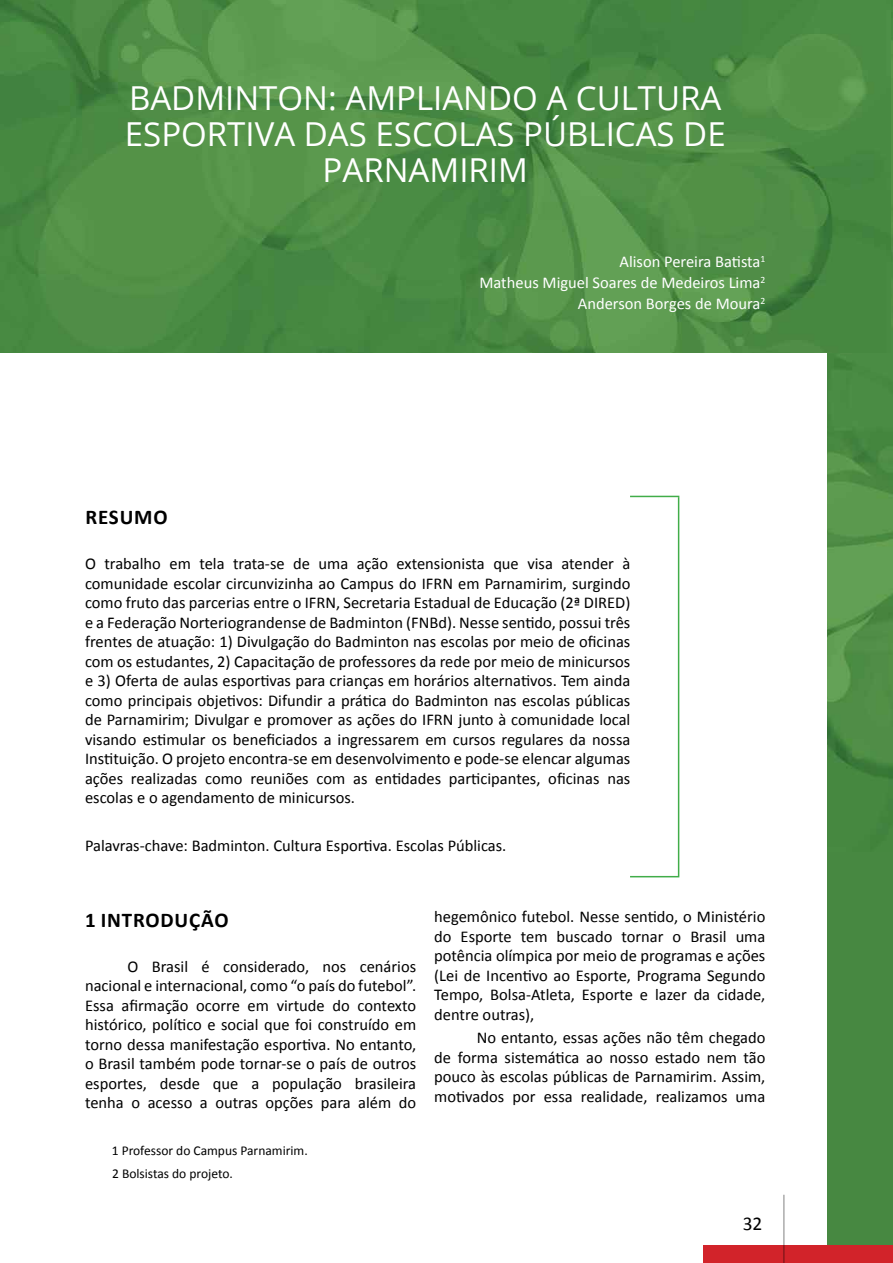
<style>
.page{position:relative;width:893px;height:1263px;background:#fff}
.page>*{position:absolute;margin:0;border:0;box-sizing:border-box;transform-origin:0 0}
.t1{font:33px/36px "Open Sans";color:#fff;text-align:center}
.t2{font:700 21px "Calibri";letter-spacing:.04em;color:#000}
.t3{font:19.5px "Calibri";color:#000}
.t4{font:16.5px/19.5px "Calibri";color:#000;text-align:justify}
.t5{font:16.5px/21px "Calibri";color:#fff;text-align:right}
.t6{font:13.5px/22.5px "Calibri";color:#000}
</style>
<div class="page">
<div style="left:827px;top:0;width:66px;height:1263px;background:#478841"></div>
<img style="left:827px;top:41px;width:66px;height:738px">
<div style="left:703px;top:1245px;width:190px;height:18px;background:#d2232a"></div>
<hr style="left:783px;top:1195px;width:1px;height:68px;background:#000">
<img style="left:0;top:0;width:891px;height:353px">
<hr style="left:630px;top:496px;width:49px;height:1px;background:#41ad49">
<hr style="left:630px;top:876px;width:49px;height:1px;background:#41ad49">
<hr style="left:678px;top:497px;width:1px;height:379px;background:#41ad49">
<h1 class="t1" style="left:125px;top:79px;width:602px">BADMINTON: AMPLIANDO A CULTURA<br>ESPORTIVA DAS ESCOLAS PÚBLICAS DE<br>PARNAMIRIM</h1>
<p class="t5" style="left:479px;top:251px;width:287px">Alison Pereira Batista<sup>1<br></sup>Matheus Miguel Soares de Medeiros Lima<sup>2<br></sup>Anderson Borges de Moura<sup>2</sup></p>
<p class="t2" style="left:85px;top:504px;width:84px">RESUMO</p>
<p class="t4" style="left:85px;top:554px;width:547px">O trabalho em tela trata-se de uma ação extensionista que visa atender à comunidade escolar circunvizinha ao Campus do IFRN em Parnamirim, surgindo como fruto das parcerias entre o IFRN, Secretaria Estadual de Educação (2ª DIRED) e a Federação Norteriograndense de Badminton (FNBd). Nesse sentido, possui três frentes de atuação: 1) Divulgação do Badminton nas escolas por meio de oficinas com os estudantes, 2) Capacitação de professores da rede por meio de minicursos e 3) Oferta de aulas esportivas para crianças em horários alternativos. Tem ainda como principais objetivos: Difundir a prática do Badminton nas escolas públicas de Parnamirim; Divulgar e promover as ações do IFRN junto à comunidade local visando estimular os beneficiados a ingressarem em cursos regulares da nossa Instituição. O projeto encontra-se em desenvolvimento e pode-se elencar algumas ações realizadas como reuniões com as entidades participantes, oficinas nas escolas e o agendamento de minicursos.</p>
<p class="t4" style="left:85px;top:836px;width:423px">Palavras-chave: Badminton. Cultura Esportiva. Escolas Públicas.</p>
<p class="t2" style="left:85px;top:906px;width:145px">1 INTRODUÇÃO</p>
<p class="t4" style="left:85px;top:956px;width:333px;text-indent:43px">O Brasil é considerado, nos cenários nacional e internacional, como “o país do futebol”.<br>Essa afirmação ocorre em virtude do contexto histórico, político e social que foi construído em torno dessa manifestação esportiva. No entanto, o Brasil também pode tornar-se o país de outros esportes, desde que a população brasileira tenha o acesso a outras opções para além do</p>
<p class="t6" style="left:112px;top:1140px;width:197px">1 Professor do Campus Parnamirim.<br>2 Bolsistas do projeto.</p>
<p class="t4" style="left:434px;top:907px;width:333px">hegemônico futebol. Nesse sentido, o Ministério do Esporte tem buscado tornar o Brasil uma potência olímpica por meio de programas e ações (Lei de Incentivo ao Esporte, Programa Segundo Tempo, Bolsa-Atleta, Esporte e lazer da cidade, dentre outras),</p>
<p class="t4" style="left:434px;top:1028px;width:333px;text-indent:43px">No entanto, essas ações não têm chegado de forma sistemática ao nosso estado nem tão pouco às escolas públicas de Parnamirim. Assim, motivados por essa realidade, realizamos uma</p>
<p class="t3" style="left:743px;top:1211px;width:21px">32</p>
</div>
